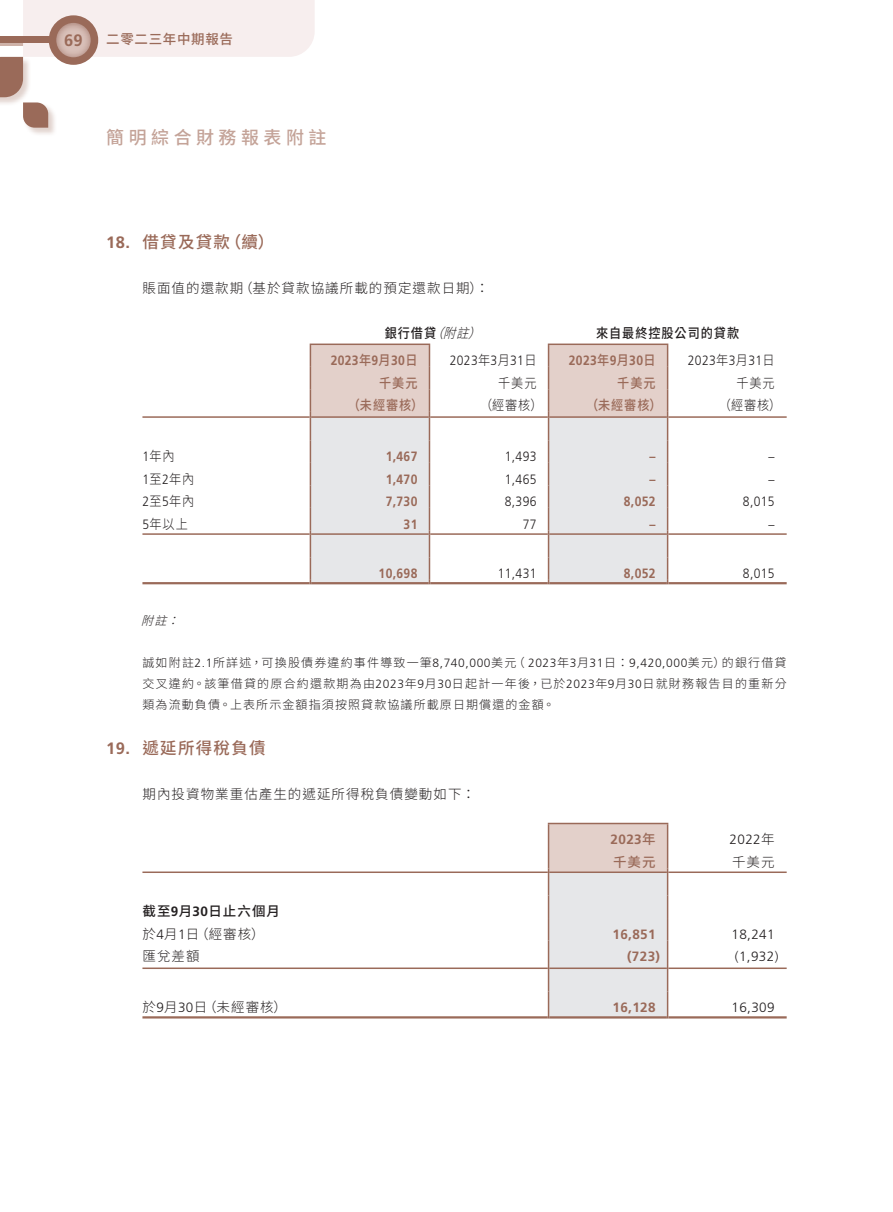
<style>
.page{position:relative;width:893px;height:1212px;background:#fff}
.page>*{position:absolute;margin:0;border:0;box-sizing:border-box;transform-origin:0 0}
.t1{font:500 18px "Source Han Sans TC";letter-spacing:.25em;color:#c4a398}
.Heading_1{font:500 16.5px "Source Han Sans TC";letter-spacing:.08em;color:#9a6a59}
.Heading_1-2{font:700 16.5px "Frutiger LT Std";color:#9a6a59}
.Body_Text{font:300 13.5px "Source Han Sans TC";letter-spacing:.08em;color:#231f20}
.Body_Text-2{font:300 13.5px "Frutiger LT Std";letter-spacing:.03em;color:#231f20;scale:.9 1}
.Body_Text-3{font:700 13.5px "Frutiger LT Std";letter-spacing:.03em;color:#9a6a59;scale:.9 1}
.Body_Text-4{font:300 13.5px "Source Han Sans TC";letter-spacing:.08em;color:#231f20;scale:.9 1}
.Body_Text-5{font:300 13.5px "Frutiger LT Std";letter-spacing:.03em;color:#231f20}
.Body_Text-6{font:700 13.5px "Frutiger LT Std";letter-spacing:.03em;color:#9a6a59}
.Body_Text-7{font:500 13.5px "Source Han Sans TC";letter-spacing:.08em;color:#9a6a59;scale:.9 1}
.Body_Text-8{font:500 13.5px "Source Han Sans TC";letter-spacing:.08em;color:#231f20;scale:.9 1}
.Body_Text-9{font:500 13.5px "Source Han Sans TC";letter-spacing:.08em;color:#231f20}
.Body_Text-10{font:500 13.5px "Source Han Sans TC";letter-spacing:.05em;color:#9a6a59}
.Body_Text-11{font:italic 300 13.5px "Source Han Sans TC";color:#231f20;scale:.9 1}
.Body_Text-12{font:500 13.5px "Source Han Sans TC";letter-spacing:.08em;color:#9a6a59}
.Notes{font:300 12px/21px "Source Han Sans TC";letter-spacing:.1em;color:#231f20}
.Notes-2{font:300 12px "Frutiger LT Std";letter-spacing:.05em;color:#231f20}
.Notes-3{font:italic 300 12px "Source Han Sans TC";color:#231f20}
.s1{font-family:"Source Han Sans TC";font-weight:500}
.s2{font-family:"Source Han Sans TC"}
.s3{font-family:"Frutiger LT Std"}
.s4{font-family:"Frutiger LT Std";font-weight:700}
</style>
<div class="page">
<div style="left:23px;top:102px;width:34px;height:34px;background:#9a6a59;opacity:.3"></div>
<svg style="left:0;top:0;width:315px;height:128px"></svg>
<svg style="left:310px;top:344px;width:358px;height:240px"></svg>
<hr style="left:142px;top:416px;width:168px;height:2px;background:#9a6a59">
<hr style="left:311px;top:416px;width:118px;height:2px;background:#9a6a59">
<hr style="left:430px;top:416px;width:118px;height:2px;background:#9a6a59">
<hr style="left:549px;top:416px;width:118px;height:2px;background:#9a6a59">
<hr style="left:668px;top:416px;width:119px;height:2px;background:#9a6a59">
<hr style="left:142px;top:533px;width:168px;height:2px;background:#9a6a59">
<hr style="left:311px;top:533px;width:118px;height:2px;background:#9a6a59">
<hr style="left:430px;top:533px;width:118px;height:2px;background:#9a6a59">
<hr style="left:549px;top:533px;width:118px;height:2px;background:#9a6a59">
<hr style="left:668px;top:533px;width:119px;height:2px;background:#9a6a59">
<hr style="left:142px;top:582px;width:168px;height:2px;background:#9a6a59">
<hr style="left:311px;top:582px;width:118px;height:2px;background:#9a6a59">
<hr style="left:430px;top:582px;width:118px;height:2px;background:#9a6a59">
<hr style="left:549px;top:582px;width:118px;height:2px;background:#9a6a59">
<hr style="left:668px;top:582px;width:119px;height:2px;background:#9a6a59">
<svg style="left:548px;top:823px;width:120px;height:195px;background:#e3dede"></svg>
<hr style="left:142px;top:871px;width:406px;height:2px;background:#9a6a59">
<hr style="left:549px;top:871px;width:118px;height:2px;background:#9a6a59">
<hr style="left:668px;top:871px;width:119px;height:2px;background:#9a6a59">
<hr style="left:142px;top:967px;width:406px;height:2px;background:#9a6a59">
<hr style="left:549px;top:967px;width:118px;height:2px;background:#9a6a59">
<hr style="left:668px;top:967px;width:119px;height:2px;background:#9a6a59">
<hr style="left:142px;top:1016px;width:406px;height:2px;background:#9a6a59">
<hr style="left:549px;top:1016px;width:118px;height:2px;background:#9a6a59">
<hr style="left:668px;top:1016px;width:119px;height:2px;background:#9a6a59">
<h2 class="Heading_1-2" style="left:64px;top:31px;width:20px">69</h2>
<p class="Body_Text-10" style="left:106px;top:31px;width:128px">二零二三年中期報告</p>
<h1 class="t1" style="left:106px;top:127px;width:222px">簡明綜合財務報表附註</h1>
<p class="Heading_1-2" style="left:106px;top:233px;width:25px">18.</p>
<p class="Heading_1" style="left:225px;top:233px;width:51px">（續(</p>
<p class="Heading_1" style="left:142px;top:233px;width:89px">借貸及貸款</p>
<p class="Body_Text" style="left:239px;top:281px;width:251px">（基於貸款協議所載的預定還款日期：(</p>
<p class="Body_Text" style="left:142px;top:281px;width:102px">賬面值的還款期</p>
<p class="Body_Text-11" style="left:431px;top:326px;width:26px">（</p>
<p class="Body_Text-11" style="left:468px;top:326px;width:26px">）</p>
<p class="Body_Text-8" style="left:385px;top:326px;width:59px">銀行借貸</p>
<p class="Body_Text-11" style="left:443px;top:326px;width:41px">附註</p>
<p class="Body_Text-3" style="left:331px;top:353px;width:98px">2023<span class="s1">年 月</span>9 30<span class="s1">日</span></p>
<p class="Body_Text-2" style="left:450px;top:353px;width:98px">2023<span class="s2">年 月</span>3 31<span class="s2">日</span></p>
<p class="Body_Text-7" style="left:379px;top:375px;width:44px">千美元</p>
<p class="Body_Text-4" style="left:498px;top:375px;width:44px">千美元</p>
<p class="Body_Text-7" style="left:348px;top:398px;width:85px">（未經審核）</p>
<p class="Body_Text-4" style="left:480px;top:398px;width:71px">（經審核）</p>
<p class="Body_Text-4" style="left:142px;top:449px;width:37px"><span class="s3">1</span>年內</p>
<p class="Body_Text-3" style="left:386px;top:449px;width:37px">1,467</p>
<p class="Body_Text-2" style="left:505px;top:449px;width:37px">1,493</p>
<p class="Body_Text-4" style="left:142px;top:471px;width:59px">至<span class="s3">1 2</span>年內</p>
<p class="Body_Text-3" style="left:386px;top:471px;width:37px">1,470</p>
<p class="Body_Text-2" style="left:505px;top:471px;width:37px">1,465</p>
<p class="Body_Text-4" style="left:142px;top:494px;width:59px">至<span class="s3">2 5</span>年內</p>
<p class="Body_Text-3" style="left:386px;top:494px;width:37px">7,730</p>
<p class="Body_Text-2" style="left:505px;top:494px;width:37px">8,396</p>
<p class="Body_Text-4" style="left:142px;top:516px;width:52px"><span class="s3">5</span>年以上</p>
<p class="Body_Text-3" style="left:404px;top:516px;width:17px">31</p>
<p class="Body_Text-2" style="left:523px;top:516px;width:17px">77</p>
<p class="Body_Text-8" style="left:596px;top:326px;width:161px">來自最終控股公司的貸款</p>
<p class="Body_Text-3" style="left:569px;top:353px;width:98px">2023<span class="s1">年 月</span>9 30<span class="s1">日</span></p>
<p class="Body_Text-2" style="left:688px;top:353px;width:98px">2023<span class="s2">年 月</span>3 31<span class="s2">日</span></p>
<p class="Body_Text-7" style="left:617px;top:375px;width:44px">千美元</p>
<p class="Body_Text-4" style="left:736px;top:375px;width:44px">千美元</p>
<p class="Body_Text-7" style="left:586px;top:398px;width:85px">（未經審核）</p>
<p class="Body_Text-4" style="left:719px;top:398px;width:71px">（經審核(</p>
<p class="Body_Text-3" style="left:649px;top:449px;width:8px">–</p>
<p class="Body_Text-2" style="left:769px;top:449px;width:8px">–</p>
<p class="Body_Text-3" style="left:649px;top:471px;width:8px">–</p>
<p class="Body_Text-2" style="left:769px;top:471px;width:8px">–</p>
<p class="Body_Text-3" style="left:624px;top:494px;width:37px">8,052</p>
<p class="Body_Text-2" style="left:743px;top:494px;width:37px">8,015</p>
<p class="Body_Text-3" style="left:649px;top:516px;width:8px">–</p>
<p class="Body_Text-2" style="left:769px;top:516px;width:8px">–</p>
<p class="Body_Text-3" style="left:379px;top:566px;width:45px">10,698</p>
<p class="Body_Text-2" style="left:498px;top:566px;width:45px">11,431</p>
<p class="Body_Text-3" style="left:624px;top:566px;width:37px">8,052</p>
<p class="Body_Text-2" style="left:743px;top:566px;width:37px">8,015</p>
<p class="Heading_1-2" style="left:106px;top:738px;width:25px">19.</p>
<p class="Notes-3" style="left:141px;top:613px;width:36px">附註</p>
<p class="Notes-3" style="left:167px;top:613px;width:23px">：</p>
<p class="Notes-2" style="left:513px;top:656px;width:214px"><span class="s2">（</span> 2023<span class="s2">年</span>3<span class="s2">月</span>31<span class="s2">日：</span>9,420,000<span class="s2">美元）</span></p>
<p class="Notes" style="left:142px;top:652px;width:646px">誠如附註<span class="s3">2.1</span>所詳述，可換股債券違約事件導致一筆<span class="s3">8,740,000</span>美元<br>交叉違約。該筆借貸的原合約還款期為由<span class="s3">2023</span>年<span class="s3">9</span>月<span class="s3">30</span>日起計一年後，已於<span class="s3">2023</span>年<span class="s3">9</span>月<span class="s3">30</span>日就財務報告目的重新分類為流動負債。上表所示金額指須按照貸款協議所載原日期償還的金額。</p>
<p class="Heading_1" style="left:142px;top:738px;width:125px">遞延所得稅負債</p>
<p class="Notes" style="left:722px;top:652px;width:66px">的銀行借貸</p>
<p class="Body_Text" style="left:142px;top:786px;width:334px">期內投資物業重估產生的遞延所得稅負債變動如下：</p>
<p class="Body_Text-6" style="left:611px;top:832px;width:47px">2023<span class="s1">年</span></p>
<p class="Body_Text-12" style="left:613px;top:854px;width:44px">千美元</p>
<p class="Body_Text-5" style="left:730px;top:832px;width:47px">2022<span class="s2">年</span></p>
<p class="Body_Text" style="left:732px;top:854px;width:44px">千美元</p>
<p class="Body_Text-9" style="left:142px;top:904px;width:139px">截至 月<span class="s4">9 30</span>日止六個月</p>
<p class="Body_Text" style="left:195px;top:926px;width:71px">（經審核(</p>
<p class="Body_Text" style="left:142px;top:926px;width:59px">於 月<span class="s3">4</span> 日<span class="s3">1</span></p>
<p class="Body_Text-6" style="left:612px;top:926px;width:45px">16,851</p>
<p class="Body_Text-5" style="left:731px;top:926px;width:45px">18,241</p>
<p class="Body_Text" style="left:142px;top:949px;width:59px">匯兌差額</p>
<p class="Body_Text-6" style="left:627px;top:949px;width:35px">)723(</p>
<p class="Body_Text-5" style="left:735px;top:949px;width:45px">)1,932(</p>
<p class="Body_Text" style="left:203px;top:1000px;width:85px">（未經審核(</p>
<p class="Body_Text" style="left:142px;top:1000px;width:66px">於 月<span class="s3">9 30</span>日</p>
<p class="Body_Text-6" style="left:612px;top:1000px;width:45px">16,128</p>
<p class="Body_Text-5" style="left:731px;top:1000px;width:45px">16,309</p>
</div>
